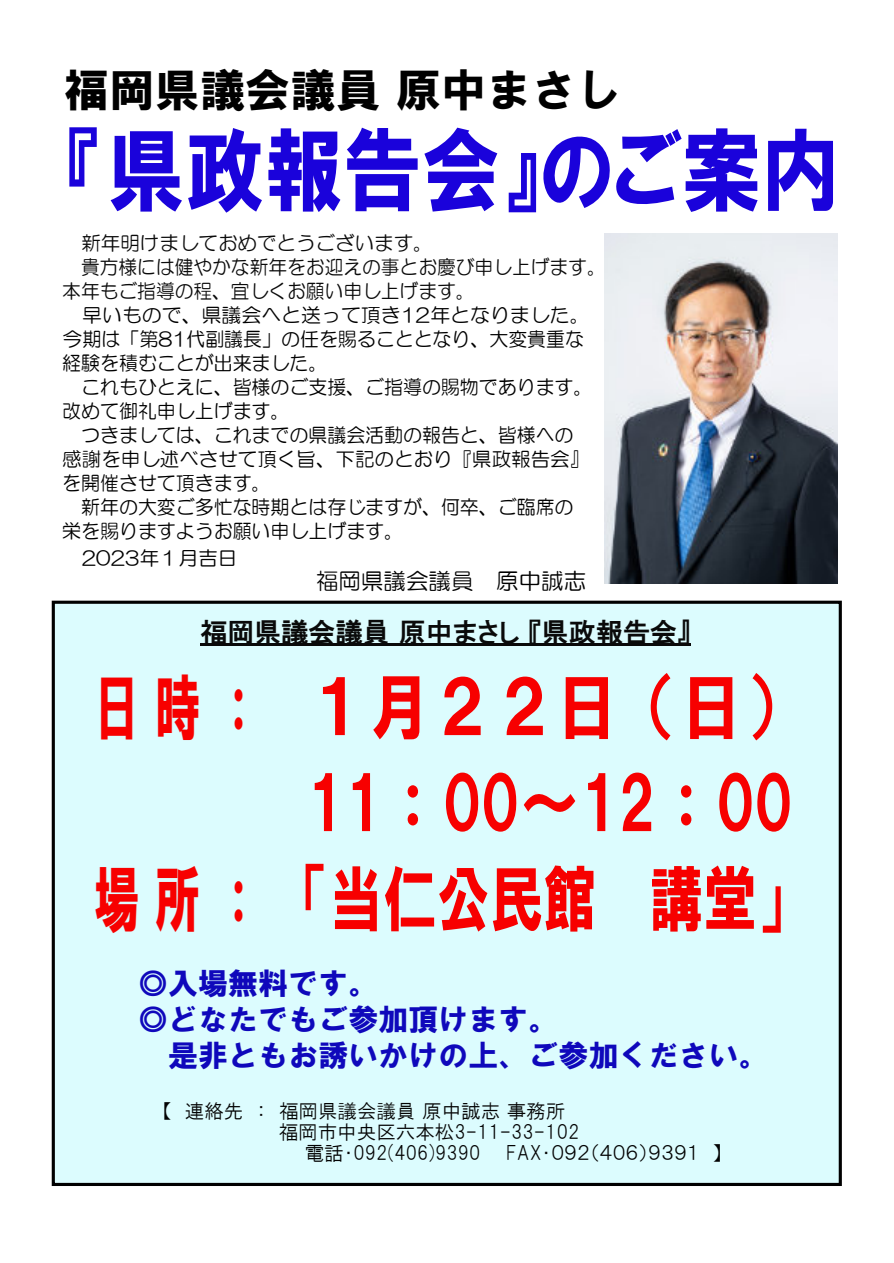
<style>
.page{position:relative;width:894px;height:1263px;background:#fff}
.page>*{position:absolute;margin:0;border:0;box-sizing:border-box;transform-origin:0 0}
.t1{font:91.5px "HGP Soei Kakugothic UB";color:#1a02db;scale:.86 1}
.t2{font:72px/96px "HGS Soei Kakugothic UB";color:#f70000;text-align:right;scale:.63 1}
.t3{font:45.15px "HGS Soei Kakugothic UB";color:#000}
.t4{font:30px "HGS Soei Kakugothic UB";color:#0f08bb}
.t5{font:27px "HGP Gothic E";color:#0a0a0a}
.t6{font:22.5px "HG Maru Gothic MPRO";color:#000}
.t7{font:19.5px/24px "HG Maru Gothic MPRO";color:#000}
.t8{font:19.5px "HGP Gothic M";color:#030303}
.t9{font:19.5px "HG Maru Gothic MPRO";color:#0a0a0a;scale:.96 1}
.t10{font:19.5px "HG Maru Gothic MPRO";color:#0a0a0a}
</style>
<div class="page">
<div style="left:52px;top:601px;width:789px;height:585px;background:#dcfcfe;border:3px solid #000"></div>
<hr style="left:200px;top:643px;width:490px;height:2px;background:#0a0a0a">
<img style="left:604px;top:234px;width:232px;height:349px">
<h3 class="t3" style="left:64px;top:67px;width:559px">福岡県議会議員原中まさし</h3>
<h1 class="t1" style="left:67px;top:124px;width:899px">『県政報告会』のご案内</h1>
<p class="t10" style="left:81px;top:233px;width:352px">新年明けましておめでとうございます。</p>
<p class="t9" style="left:81px;top:257px;width:548px">貴方様には健やかな新年をお迎えの事とお慶び申し上げます。</p>
<p class="t9" style="left:62px;top:281px;width:431px">本年もご指導の程、宜しくお願い申し上げます。</p>
<p class="t7" style="left:62px;top:303px;width:528px;text-indent:20px">早いもので、県議会へと送って頂き12年となりました。今期は「第81代副議長」の任を賜ることとなり、大変貴重な経験を積むことが出来ました。</p>
<p class="t7" style="left:62px;top:375px;width:531px;text-indent:19px">これもひとえに、皆様のご支援、ご指導の賜物であります。改めて御礼申し上げます。</p>
<p class="t7" style="left:62px;top:423px;width:528px;text-indent:19px">つきましては、これまでの県議会活動の報告と、皆様への感謝を申し述べさせて頂く旨、下記のとおり『県政報告会』を開催させて頂きます。</p>
<p class="t7" style="left:62px;top:495px;width:512px;text-indent:19px">新年の大変ご多忙な時期とは存じますが、何卒、ご臨席の栄を賜りますようお願い申し上げます。</p>
<p class="t7" style="left:82px;top:546px;width:157px">2023年１月吉日</p>
<p class="t6" style="left:316px;top:570px;width:271px">福岡県議会議員 原中誠志</p>
<h3 class="t5" style="left:200px;top:618px;width:491px">福岡県議会議員原中まさし『県政報告会』</h3>
<h2 class="t2" style="left:94px;top:659px;width:1137px">日時： １月２２日（日）<br>11：00～12：00<br>場所：「当仁公民館 講堂」</h2>
<h3 class="t4" style="left:138px;top:969px;width:241px">◎入場無料です。</h3>
<h3 class="t4" style="left:138px;top:1005px;width:422px">◎どなたでもご参加頂けます。</h3>
<h3 class="t4" style="left:168px;top:1041px;width:601px">是非ともお誘いかけの上、ご参加ください。</h3>
<p class="t8" style="left:162px;top:1101px;width:404px">【 連絡先 ： 福岡県議会議員原中誠志事務所</p>
<p class="t8" style="left:278px;top:1122px;width:302px">福岡市中央区六本松3-11-33-102</p>
<p class="t8" style="left:304px;top:1143px;width:177px">電話・092(406)9390</p>
<p class="t8" style="left:506px;top:1143px;width:217px">FAX・０９２（４０６）９３９１ 】</p>
</div>
